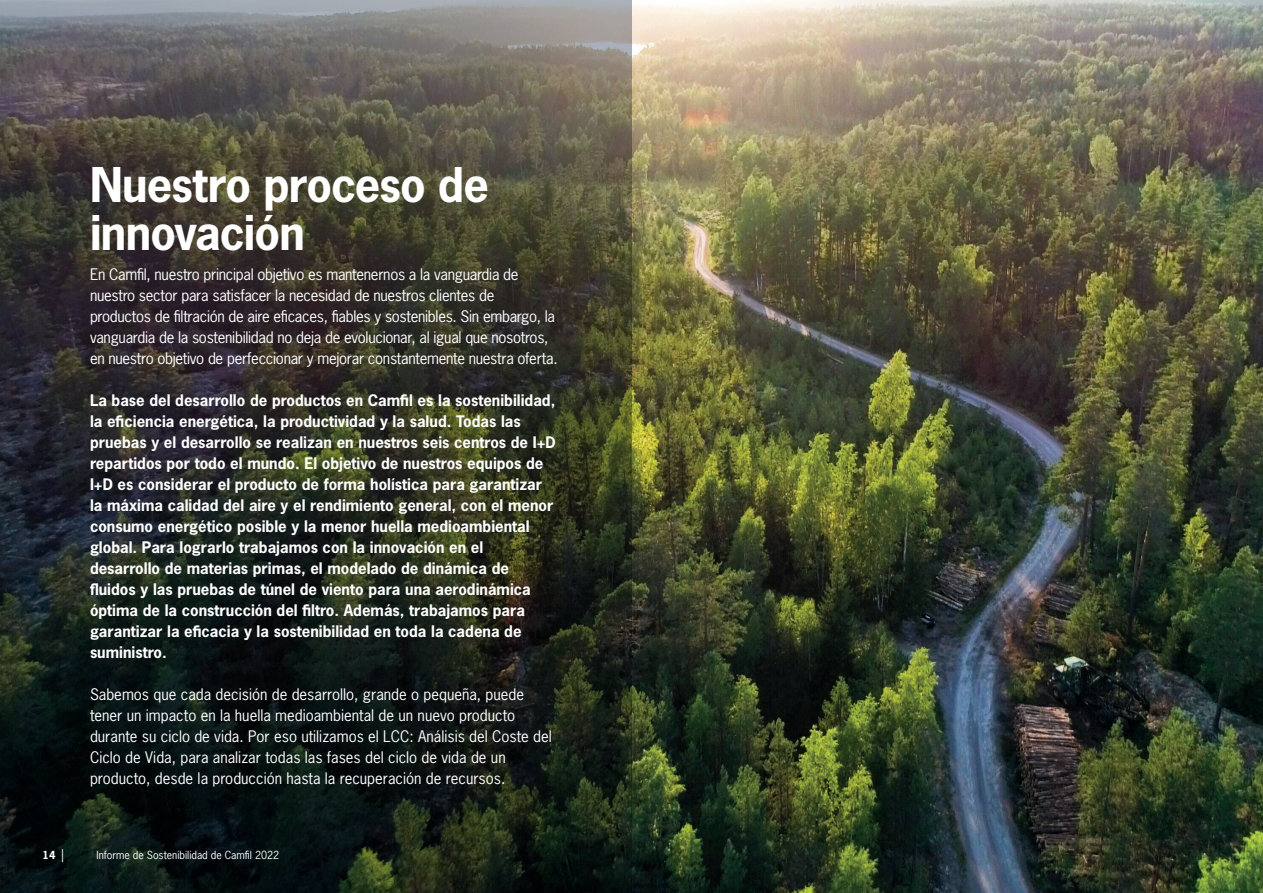
<style>
.page{position:relative;width:1263px;height:893px;background:#fff}
.page>*{position:absolute;margin:0;border:0;box-sizing:border-box;transform-origin:0 0}
.t1{font:700 45px/48px "News Gothic Std";letter-spacing:-.02em;color:#fff}
.t2{font:700 15px/21px "News Gothic Std";color:#fff}
.t3{font:15px/21px "News Gothic Std";letter-spacing:-.02em;color:#fff}
.t4{font:15px/21px "News Gothic Std";color:#fff}
.t5{font:10.5px "News Gothic Std";color:#fff}
.t6{font:700 10.5px "News Gothic Std";color:#fff}
.s1{font-weight:400;font-size:13.2px}
</style>
<div class="page">
<img style="left:631px;top:0;width:632px;height:893px">
<svg style="left:0;top:0;width:631px;height:893px;background:#31332c"></svg>
<h1 class="t1" style="left:90px;top:160px;width:400px">Nuestro proceso de innovación</h1>
<p class="t3" style="left:90px;top:263px;width:469px">En Camfil, nuestro principal objetivo es mantenernos a la vanguardia de nuestro sector para satisfacer la necesidad de nuestros clientes de productos de filtración de aire eficaces, fiables y sostenibles. Sin embargo, la vanguardia de la sostenibilidad no deja de evolucionar, al igual que nosotros, en nuestro objetivo de perfeccionar y mejorar constantemente nuestra oferta.</p>
<p class="t2" style="left:90px;top:389px;width:467px">La base del desarrollo de productos en Camfil es la sostenibilidad, la eficiencia energética, la productividad y la salud. Todas las pruebas y el desarrollo se realizan en nuestros seis centros de I+D repartidos por todo el mundo. El objetivo de nuestros equipos de I+D es considerar el producto de forma holística para garantizar la máxima calidad del aire y el rendimiento general, con el menor consumo energético posible y la menor huella medioambiental global. Para lograrlo trabajamos con la innovación en el desarrollo de materias primas, el modelado de dinámica de fluidos y las pruebas de túnel de viento para una aerodinámica óptima de la construcción del filtro. Además, trabajamos para garantizar la eficacia y la sostenibilidad en toda la cadena de suministro.</p>
<p class="t4" style="left:90px;top:683px;width:463px">Sabemos que cada decisión de desarrollo, grande o pequeña, puede tener un impacto en la huella medioambiental de un nuevo producto durante su ciclo de vida. Por eso utilizamos el LCC: Análisis del Coste del Ciclo de Vida, para analizar todas las fases del ciclo de vida de un producto, desde la producción hasta la recuperación de recursos.</p>
<p class="t6" style="left:43px;top:848px;width:23px">14 <span class="s1">|</span></p>
<p class="t5" style="left:97px;top:848px;width:184px">Informe de Sostenibilidad de Camfil 2022</p>
</div>
